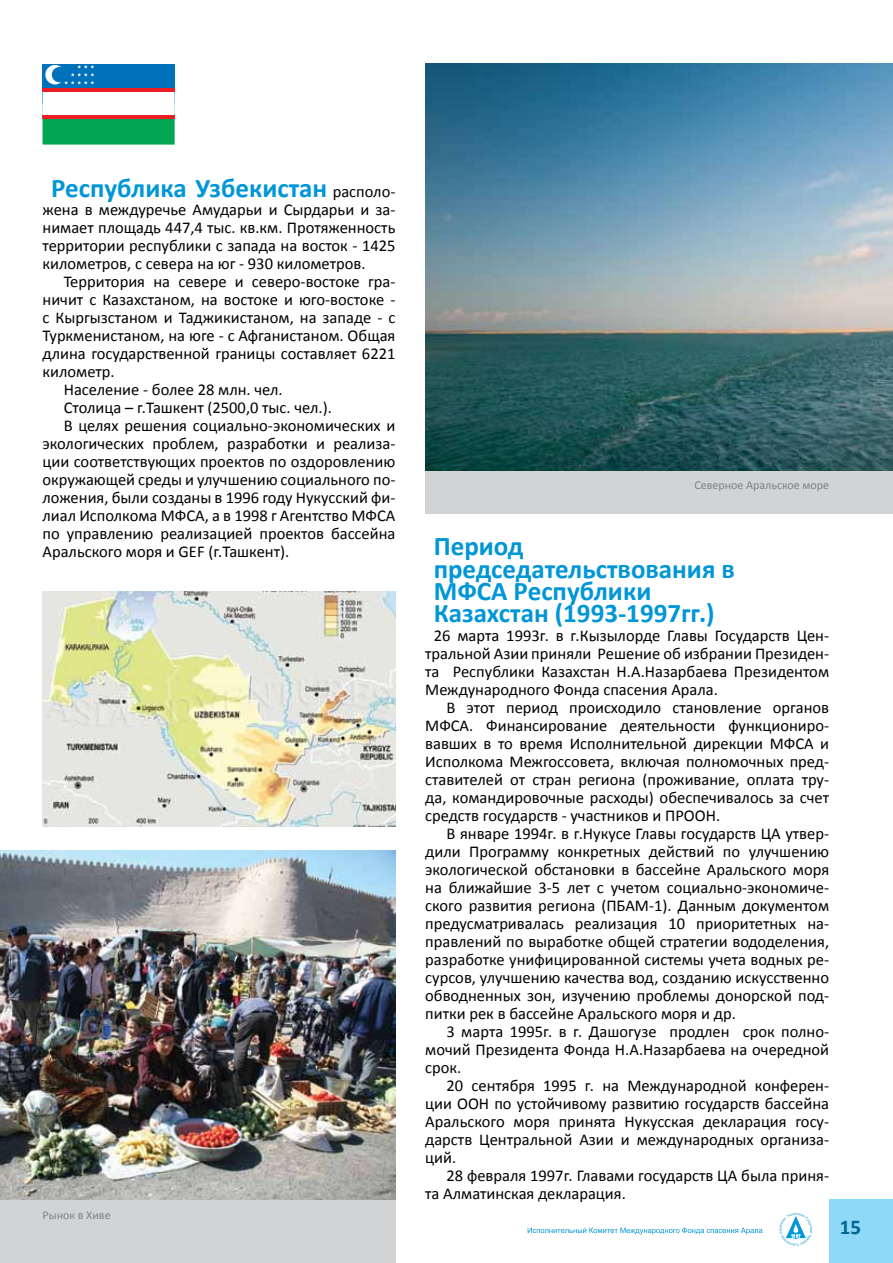
<style>
.page{position:relative;width:893px;height:1263px;background:#fff}
.page>*{position:absolute;margin:0;border:0;box-sizing:border-box;transform-origin:0 0}
.t1{font:700 27px/22.5px "Calibri";color:#0096d7}
.t2{font:700 21px "Calibri";color:#006593}
.t3{font:16.5px/18px "Calibri";color:#000;text-align:justify}
.t4{font:12px "Calibri";color:#808285}
.s1{font-weight:400;font-size:16.5px;color:#000}
</style>
<div class="page">
<div style="left:829px;top:1199px;width:64px;height:64px;background:#8ed8f8"></div>
<svg style="left:528px;top:1227px;width:234px;height:7px"></svg>
<svg style="left:779px;top:1212px;width:34px;height:34px"></svg>
<div style="left:425px;top:471px;width:468px;height:42px;background:#d1d3d4"></div>
<div style="left:0;top:1199px;width:395px;height:64px;background:#d1d3d4"></div>
<img style="left:43px;top:592px;width:352px;height:234px">
<div style="left:43px;top:103px;width:132px;height:42px;background:#00a651"></div>
<div style="left:43px;top:64px;width:132px;height:39px;background:#0072bc"></div>
<div style="left:43px;top:90px;width:132px;height:27px;background:#fff"></div>
<hr style="left:43px;top:88px;width:132px;height:3px;background:#ed1d24">
<hr style="left:43px;top:115px;width:132px;height:4px;background:#ed1d24">
<svg style="left:45px;top:65px;width:49px;height:19px"></svg>
<img style="left:0;top:850px;width:395px;height:349px">
<img style="left:425px;top:64px;width:468px;height:407px">
<h1 class="t1" style="left:51px;top:176px;width:346px">Республика Узбекистан <span class="s1">располо-</span></h1>
<p class="t3" style="left:43px;top:200px;width:354px">жена в междуречье Амударьи и Сырдарьи и за&shy;нимает площадь 447,4 тыс. кв.км. Протяженность территории республики с запада на восток - 1425 километров, с севера на юг - 930 километров.</p>
<p class="t3" style="left:64px;top:272px;width:333px">Территория на севере и северо-востоке гра-</p>
<p class="t3" style="left:43px;top:290px;width:354px">ничит с Казахстаном, на востоке и юго-востоке -</p>
<p class="t3" style="left:43px;top:308px;width:354px">с Кыргызстаном и Таджикистаном, на западе - с</p>
<p class="t3" style="left:43px;top:326px;width:354px">Туркменистаном, на юге - с Афганистаном. Общая</p>
<p class="t3" style="left:43px;top:344px;width:354px">длина государственной границы составляет 6221</p>
<p class="t3" style="left:43px;top:362px;width:74px">километр.</p>
<p class="t3" style="left:64px;top:380px;width:220px">Население - более 28 млн. чел.</p>
<p class="t3" style="left:64px;top:398px;width:270px">Столица – г.Ташкент (2500,0 тыс. чел.).</p>
<p class="t3" style="left:64px;top:416px;width:333px">В целях решения социально-экономических и</p>
<p class="t3" style="left:43px;top:434px;width:354px">экологических проблем, разработки и реализа-</p>
<p class="t3" style="left:43px;top:452px;width:354px">ции соответствующих проектов по оздоровлению</p>
<p class="t3" style="left:43px;top:470px;width:354px">окружающей среды и улучшению социального по-</p>
<p class="t3" style="left:43px;top:488px;width:354px">ложения, были созданы в 1996 году Нукусский фи-</p>
<p class="t3" style="left:43px;top:506px;width:354px">лиал Исполкома МФСА, а в 1998 г Агентство МФСА</p>
<p class="t3" style="left:43px;top:524px;width:354px">по управлению реализацией проектов бассейна</p>
<p class="t3" style="left:43px;top:542px;width:248px">Аральского моря и GEF (г.Ташкент).</p>
<h1 class="t1" style="left:434px;top:535px;width:303px">Период председательствования в<br>МФСА Республики<br>Казахстан (1993-1997гг.)</h1>
<p class="t3" style="left:425px;top:626px;width:405px;text-indent:9px">26 марта 1993г. в г.Кызылорде Главы Государств Цен&shy;тральной Азии приняли Решение об избрании Президен&shy;та Республики Казахстан Н.А.Назарбаева Президентом Международного Фонда спасения Арала.</p>
<p class="t3" style="left:425px;top:698px;width:405px;text-indent:21px">В этот период происходило становление органов МФСА. Финансирование деятельности функциониро&shy;вавших в то время Исполнительной дирекции МФСА и Исполкома Межгоссовета, включая полномочных пред&shy;ставителей от стран региона (проживание, оплата тру&shy;да, командировочные расходы) обеспечивалось за счет средств государств - участников и ПРООН.</p>
<p class="t3" style="left:425px;top:824px;width:405px;text-indent:21px">В январе 1994г. в г.Нукусе Главы государств ЦА утвер&shy;дили Программу конкретных действий по улучшению экологической обстановки в бассейне Аральского моря на ближайшие 3-5 лет с учетом социально-экономиче&shy;ского развития региона (ПБАМ-1). Данным документом предусматривалась реализация 10 приоритетных на&shy;правлений по выработке общей стратегии вододеления, разработке унифицированной системы учета водных ре&shy;сурсов, улучшению качества вод, созданию искусственно обводненных зон, изучению проблемы донорской под&shy;питки рек в бассейне Аральского моря и др.</p>
<p class="t3" style="left:425px;top:1022px;width:405px;text-indent:21px">3 марта 1995г. в г. Дашогузе продлен срок полно&shy;мочий Президента Фонда Н.А.Назарбаева на очередной срок.</p>
<p class="t3" style="left:425px;top:1076px;width:405px;text-indent:21px">20 сентября 1995 г. на Международной конферен&shy;ции ООН по устойчивому развитию государств бассейна Аральского моря принята Нукусская декларация госу&shy;дарств Центральной Азии и международных организа&shy;ций.</p>
<p class="t3" style="left:425px;top:1166px;width:405px;text-indent:21px">28 февраля 1997г. Главами государств ЦА была приня&shy;та Алматинская декларация.</p>
<p class="t4" style="left:694px;top:478px;width:136px">Северное Аральское море</p>
<p class="t4" style="left:43px;top:1207px;width:70px">Рынок в Хиве</p>
<p class="t2" style="left:840px;top:1214px;width:23px">15</p>
</div>
